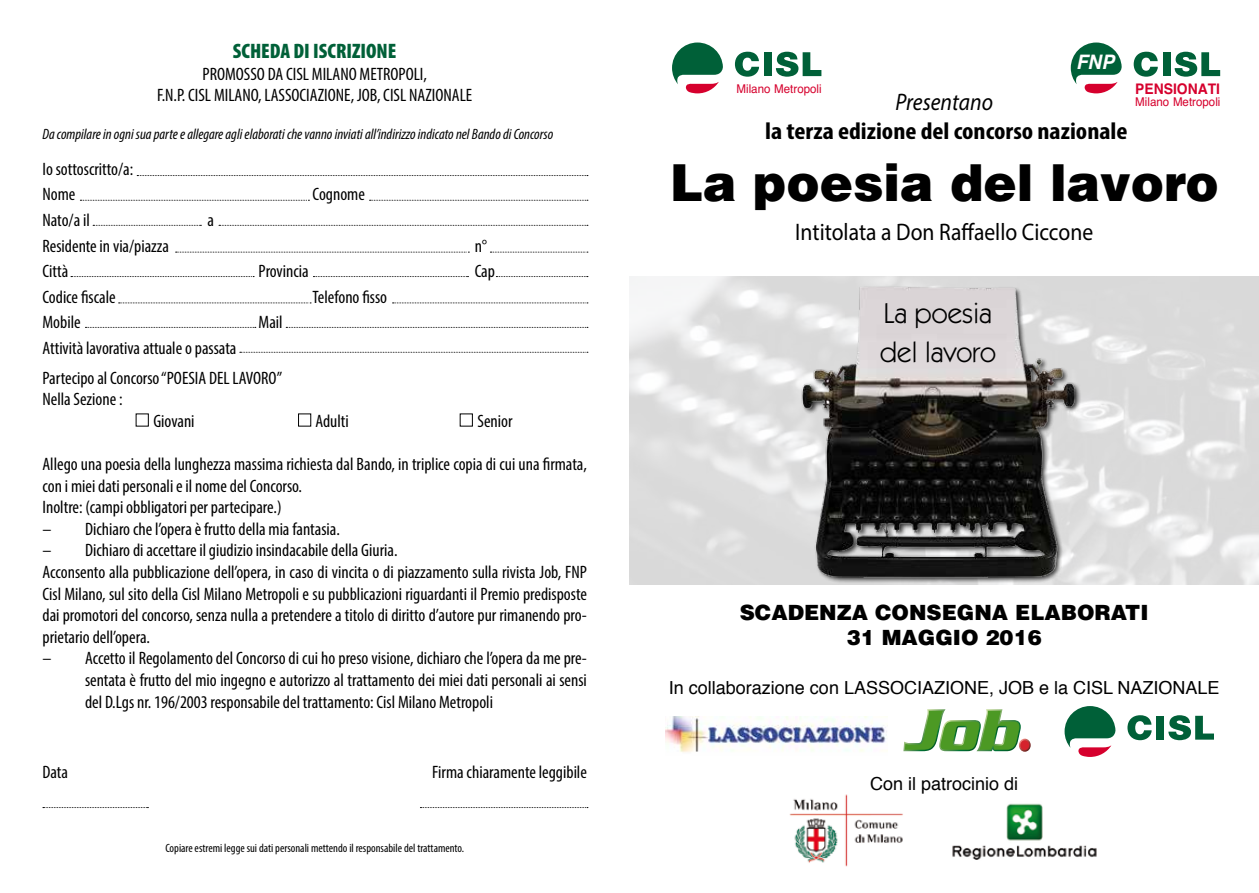
<style>
.page{position:relative;width:1259px;height:893px;background:#fff}
.page>*{position:absolute;margin:0;border:0;box-sizing:border-box;transform-origin:0 0}
.t1{font:900 51px "Helvetica";color:#000}
.t2{font:28.5px/39px "Itc Kabel";color:#000}
.t3{font:700 condensed 24px "Myriad Pro";color:#000;scale:1.1 1}
.t4{font:24px "Myriad Pro";color:#000;scale:.9 1}
.t5{font:italic 24px "Myriad Pro";color:#000;scale:.9 1}
.t6{font:900 21px/25.2px "Helvetica";color:#000;text-align:center}
.t7{font:900 condensed 21px "Myriad Pro";color:#006038}
.t8{font:italic 700 19.95px "Helvetica";color:#fff;scale:.95 1}
.t9{font:condensed 18px/21.6px "Myriad Pro";color:#000}
.t10{font:18px "Helvetica";color:#000}
.t11{font:italic condensed 15px "Myriad Pro";color:#000}
.t12{font:700 14.55px "Helvetica";color:#d6002d;scale:.95 1}
.t13{font:12.15px "Helvetica";color:#d6002d;scale:.95 1}
.t14{font:condensed 12px "Myriad Pro";color:#000}
</style>
<div class="page">
<img style="left:789px;top:794px;width:114px;height:73px">
<img style="left:952px;top:803px;width:145px;height:57px">
<svg style="left:672px;top:43px;width:51px;height:50px"></svg>
<svg style="left:735px;top:52px;width:24px;height:25px"></svg>
<div style="left:764px;top:52px;width:8px;height:24px;background:#006038"></div>
<svg style="left:776px;top:52px;width:45px;height:25px"></svg>
<svg style="left:137px;top:175px;width:451px;height:1px"></svg>
<svg style="left:369px;top:200px;width:219px;height:1px"></svg>
<svg style="left:219px;top:225px;width:369px;height:1px"></svg>
<svg style="left:490px;top:252px;width:98px;height:1px"></svg>
<svg style="left:496px;top:276px;width:92px;height:1px"></svg>
<svg style="left:392px;top:303px;width:196px;height:1px"></svg>
<svg style="left:286px;top:327px;width:302px;height:1px"></svg>
<svg style="left:240px;top:352px;width:348px;height:1px"></svg>
<svg style="left:43px;top:807px;width:105px;height:1px"></svg>
<svg style="left:80px;top:200px;width:229px;height:1px"></svg>
<svg style="left:93px;top:225px;width:108px;height:1px"></svg>
<svg style="left:176px;top:252px;width:293px;height:1px"></svg>
<svg style="left:313px;top:276px;width:155px;height:1px"></svg>
<svg style="left:71px;top:276px;width:183px;height:1px"></svg>
<svg style="left:119px;top:303px;width:192px;height:1px"></svg>
<svg style="left:85px;top:327px;width:171px;height:1px"></svg>
<div style="left:136px;top:413px;width:13px;height:13px;border:1px solid #000"></div>
<div style="left:298px;top:413px;width:13px;height:13px;border:1px solid #000"></div>
<div style="left:460px;top:413px;width:13px;height:13px;border:1px solid #000"></div>
<svg style="left:420px;top:807px;width:168px;height:1px"></svg>
<svg style="left:1070px;top:43px;width:51px;height:50px"></svg>
<svg style="left:1133px;top:52px;width:24px;height:25px"></svg>
<div style="left:1162px;top:52px;width:8px;height:24px;background:#006038"></div>
<svg style="left:1174px;top:52px;width:46px;height:25px"></svg>
<div style="left:801px;top:286px;width:280px;height:298px;background:#000;opacity:.75"></div>
<img style="left:792px;top:276px;width:286px;height:304px">
<svg style="left:903px;top:709px;width:127px;height:43px"></svg>
<svg style="left:1064px;top:706px;width:51px;height:51px"></svg>
<svg style="left:1127px;top:715px;width:24px;height:25px"></svg>
<div style="left:1156px;top:716px;width:8px;height:24px;background:#006038"></div>
<svg style="left:1168px;top:715px;width:46px;height:25px"></svg>
<img style="left:665px;top:717px;width:222px;height:36px">
<p class="t7" style="left:233px;top:40px;width:165px">SCHEDA DI ISCRIZIONE</p>
<p class="t9" style="left:157px;top:63px;width:317px;text-align:center">PROMOSSO DA CISL MILANO METROPOLI,<br>F.N.P. CISL MILANO, LASSOCIAZIONE, JOB, CISL NAZIONALE</p>
<p class="t11" style="left:43px;top:125px;width:512px">Da compilare in ogni sua parte e allegare agli elaborati che vanno inviati all’indirizzo indicato nel Bando di Concorso</p>
<p class="t9" style="left:43px;top:156px;width:92px;line-height:25.5px">Io sottoscritto/a:<br>Nome</p>
<p class="t9" style="left:313px;top:184px;width:54px">Cognome</p>
<p class="t9" style="left:43px;top:209px;width:49px">Nato/a il</p>
<p class="t9" style="left:207px;top:209px;width:8px">a</p>
<p class="t9" style="left:43px;top:235px;width:128px">Residente in via/piazza</p>
<p class="t9" style="left:475px;top:235px;width:14px">n°</p>
<p class="t9" style="left:43px;top:260px;width:27px">Città</p>
<p class="t9" style="left:259px;top:260px;width:52px">Provincia</p>
<p class="t9" style="left:475px;top:260px;width:22px">Cap</p>
<p class="t9" style="left:43px;top:286px;width:75px">Codice fiscale</p>
<p class="t9" style="left:313px;top:286px;width:76px">Telefono fisso</p>
<p class="t9" style="left:43px;top:311px;width:40px">Mobile</p>
<p class="t9" style="left:259px;top:311px;width:26px">Mail</p>
<p class="t9" style="left:43px;top:332px;width:241px;line-height:30px">Attività lavorativa attuale o passata<br>Partecipo al Concorso “POESIA DEL LAVORO”</p>
<p class="t9" style="left:43px;top:388px;width:82px">Nella Sezione :</p>
<p class="t9" style="left:153px;top:410px;width:43px">Giovani</p>
<p class="t9" style="left:315px;top:410px;width:35px">Adulti</p>
<p class="t9" style="left:477px;top:410px;width:37px">Senior</p>
<p class="t9" style="left:43px;top:453px;width:546px">Allego una poesia della lunghezza massima richiesta dal Bando, in triplice copia di cui una firmata, con i miei dati personali e il nome del Concorso.<br>Inoltre: (campi obbligatori per partecipare.)</p>
<p class="t9" style="left:43px;top:518px;width:299px">– Dichiaro che l’opera è frutto della mia fantasia.</p>
<p class="t9" style="left:43px;top:539px;width:546px">– Dichiaro di accettare il giudizio insindacabile della Giuria.<br>Acconsento alla pubblicazione dell’opera, in caso di vincita o di piazzamento sulla rivista Job, FNP Cisl Milano, sul sito della Cisl Milano Metropoli e su pubblicazioni riguardanti il Premio predisposte dai promotori del concorso, senza nulla a pretendere a titolo di diritto d’autore pur rimanendo pro&shy;prietario dell’opera.</p>
<p class="t9" style="left:85px;top:647px;width:503px;text-align:justify;text-indent:-43px">– Accetto il Regolamento del Concorso di cui ho preso visione, dichiaro che l’opera da me pre&shy;sentata è frutto del mio ingegno e autorizzo al trattamento dei miei dati personali ai sensi del D.Lgs nr. 196/2003 responsabile del trattamento: Cisl Milano Metropoli</p>
<p class="t9" style="left:43px;top:761px;width:27px">Data</p>
<p class="t9" style="left:432px;top:761px;width:156px">Firma chiaramente leggibile</p>
<p class="t14" style="left:165px;top:841px;width:300px">Copiare estremi legge sui dati personali mettendo il responsabile del trattamento.</p>
<p class="t8" style="left:1076px;top:46px;width:42px">FNP</p>
<p class="t12" style="left:1135px;top:77px;width:91px">PENSIONATI</p>
<p class="t13" style="left:736px;top:80px;width:91px">Milano Metropoli</p>
<h3 class="t5" style="left:895px;top:88px;width:110px">Presentano</h3>
<h3 class="t3" style="left:765px;top:116px;width:331px">la terza edizione del concorso nazionale</h3>
<h1 class="t1" style="left:669px;top:149px;width:550px">La poesia del lavoro</h1>
<h3 class="t4" style="left:795px;top:217px;width:332px">Intitolata a Don Raffaello Ciccone</h3>
<p class="t13" style="left:1135px;top:93px;width:91px">Milano Metropoli</p>
<h2 class="t2" style="left:879px;top:294px;width:118px">La poesia del lavoro</h2>
<p class="t6" style="left:740px;top:599px;width:410px">SCADENZA CONSEGNA ELABORATI<br>31 MAGGIO 2016</p>
<p class="t10" style="left:669px;top:674px;width:552px">In collaborazione con LASSOCIAZIONE, JOB e la CISL NAZIONALE</p>
<p class="t10" style="left:870px;top:770px;width:150px">Con il patrocinio di</p>
</div>
